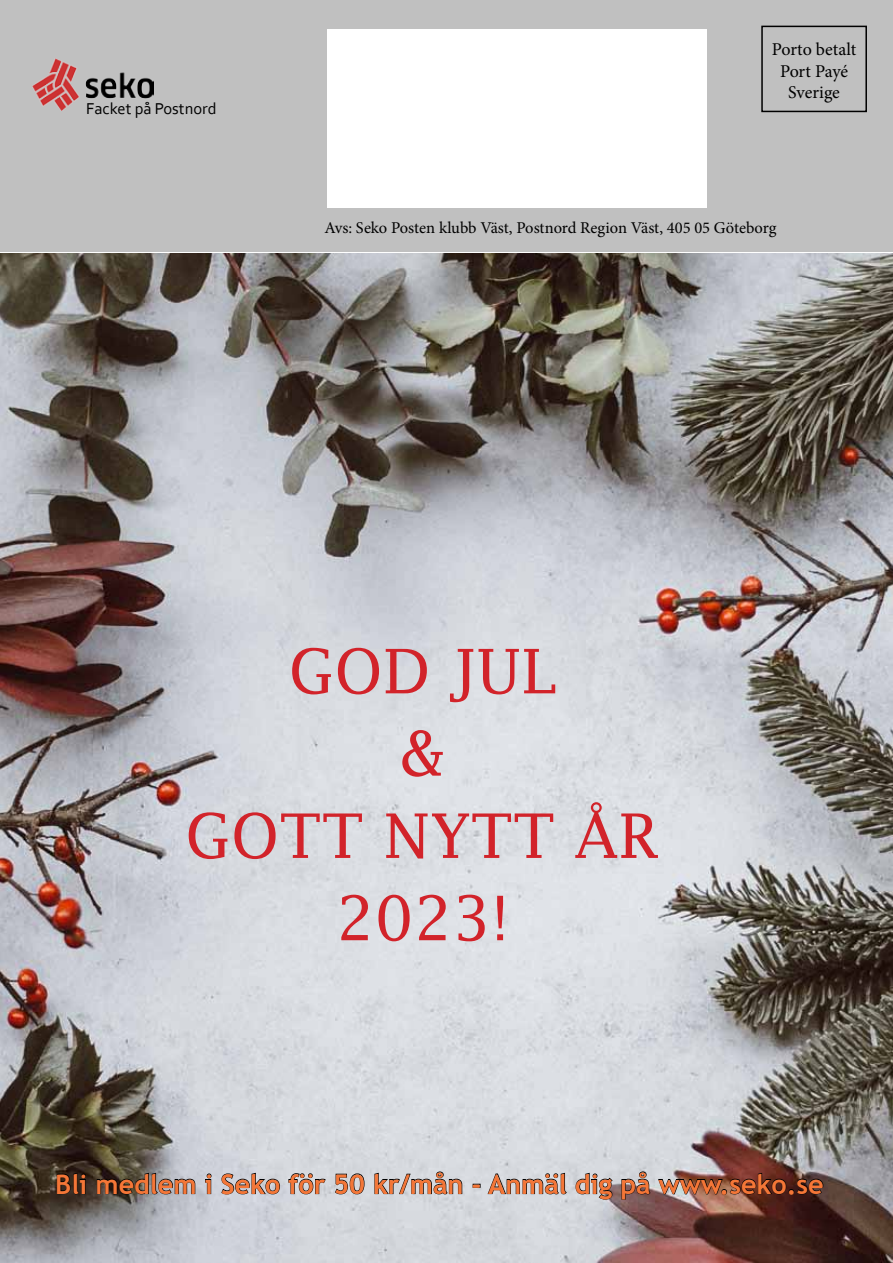
<style>
.page{position:relative;width:893px;height:1263px;background:#fff}
.page>*{position:absolute;margin:0;border:0;box-sizing:border-box;transform-origin:0 0}
.t1{font:61.5px/82.3px "Lucida Fax";color:#d2232a;text-align:center}
.t2{font:700 27px "Trebuchet MS";color:#f47637}
.t3{font:18px/21.6px "Minion Pro";letter-spacing:-.01em;color:#000;text-align:center}
.t4{font:16.5px "Minion Pro";letter-spacing:-.005em;color:#000}
.t5{font:16.5px "Corbel";color:#000}
</style>
<div class="page">
<div style="left:0;top:0;width:893px;height:252px;background:#c0c0c0"></div>
<div style="left:761px;top:26px;width:106px;height:86px;border:2px solid #000"></div>
<div style="left:327px;top:29px;width:380px;height:178px;background:#fff"></div>
<img style="left:32px;top:58px;width:122px;height:53px">
<img style="left:0;top:253px;width:893px;height:1010px">
<svg style="left:57px;top:1172px;width:29px;height:22px"></svg>
<svg style="left:97px;top:1172px;width:99px;height:22px;background:#605d5b"></svg>
<svg style="left:205px;top:1173px;width:7px;height:21px"></svg>
<svg style="left:221px;top:1172px;width:59px;height:23px"></svg>
<svg style="left:288px;top:1173px;width:38px;height:21px"></svg>
<svg style="left:335px;top:1173px;width:30px;height:21px"></svg>
<svg style="left:374px;top:1171px;width:88px;height:23px;background:#a4a6aa"></svg>
<svg style="left:473px;top:1184px;width:7px;height:4px"></svg>
<svg style="left:487px;top:1172px;width:80px;height:22px;background:#a3a6a9"></svg>
<svg style="left:575px;top:1172px;width:38px;height:28px"></svg>
<svg style="left:621px;top:1171px;width:30px;height:29px"></svg>
<img style="left:658px;top:1172px;width:166px;height:23px">
<p class="t5" style="left:86px;top:99px;width:132px">Facket på Postnord</p>
<p class="t3" style="left:772px;top:39px;width:86px">Porto betalt<br>Port Payé<br>Sverige</p>
<p class="t4" style="left:324px;top:216px;width:454px">Avs: Seko Posten klubb Väst, Postnord Region Väst, 405 05 Göteborg</p>
<h1 class="t1" style="left:185px;top:629px;width:476px">GOD JUL<br>&amp;<br>GOTT NYTT ÅR<br>2023!</h1>
<h2 class="t2" style="left:55px;top:1167px;width:770px">Bli medlem i Seko för 50 kr/mån - Anmäl dig på www.seko.se</h2>
</div>
